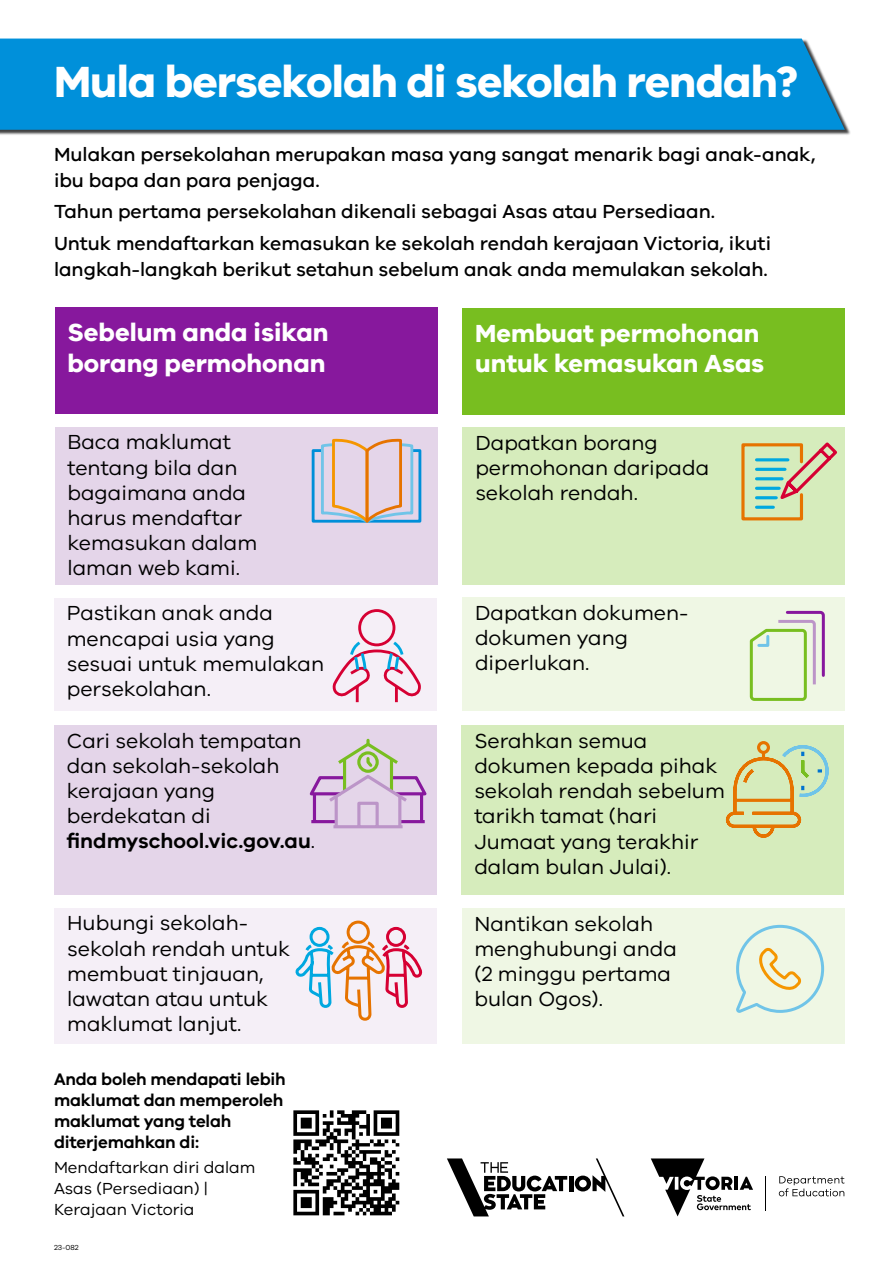
<style>
.page{position:relative;width:893px;height:1263px;background:#fff}
.page>*{position:absolute;margin:0;border:0;box-sizing:border-box;transform-origin:0 0}
.t1{font:700 45px "VIC";letter-spacing:-.02em;color:#fff}
.t2{font:700 25.5px/30.6px "VIC";color:#fff}
.t3{font:21px/25.2px "VIC";color:#000}
.t4{font:500 19.5px/25.5px "VIC";color:#000}
.t5{font:600 17.25px/21px "VIC";letter-spacing:-.01em;color:#000}
.t6{font:16.5px/21px "VIC";color:#000}
.t7{font:7.5px "VIC";color:#000}
.s1{font-weight:600}
</style>
<div class="page">
<div style="left:55px;top:307px;width:382px;height:107px;background:#87189d"></div>
<div style="left:462px;top:308px;width:383px;height:107px;background:#78be20"></div>
<div style="left:0;top:40px;width:851px;height:96px;background:#000;opacity:.75"></div>
<div style="left:0;top:39px;width:845px;height:91px;background:#0090da"></div>
<hr style="left:569px;top:1176px;width:4px;height:15px;background:#000">
<svg style="left:575px;top:1158px;width:49px;height:58px"></svg>
<svg style="left:447px;top:1158px;width:120px;height:58px"></svg>
<hr style="left:765px;top:1176px;width:1px;height:34px;background:#000">
<svg style="left:651px;top:1158px;width:102px;height:58px"></svg>
<svg style="left:779px;top:1176px;width:65px;height:20px"></svg>
<div style="left:54px;top:908px;width:383px;height:136px;background:#f5eff7"></div>
<div style="left:462px;top:908px;width:382px;height:136px;background:#eff7e4"></div>
<svg style="left:736px;top:924px;width:89px;height:89px"></svg>
<div style="left:54px;top:725px;width:383px;height:169px;background:#e4d5e9"></div>
<svg style="left:292px;top:740px;width:138px;height:281px"></svg>
<div style="left:462px;top:725px;width:382px;height:169px;background:#d6ecbc"></div>
<svg style="left:725px;top:741px;width:104px;height:97px"></svg>
<div style="left:462px;top:597px;width:383px;height:114px;background:#eff7e4"></div>
<svg style="left:749px;top:610px;width:76px;height:91px"></svg>
<div style="left:54px;top:598px;width:383px;height:113px;background:#f5eff7"></div>
<svg style="left:332px;top:609px;width:89px;height:94px"></svg>
<div style="left:55px;top:427px;width:382px;height:157px;background:#e4d5e9"></div>
<svg style="left:311px;top:438px;width:111px;height:85px"></svg>
<div style="left:463px;top:427px;width:382px;height:158px;background:#d6ecbc"></div>
<svg style="left:741px;top:442px;width:96px;height:79px"></svg>
<img style="left:293px;top:1110px;width:107px;height:106px">
<p class="t1" style="left:54px;top:54px;width:746px">Mula bersekolah di sekolah rendah?</p>
<p class="t4" style="left:54px;top:141px;width:763px">Mulakan persekolahan merupakan masa yang sangat menarik bagi anak-anak, ibu bapa dan para penjaga.</p>
<p class="t4" style="left:54px;top:199px;width:663px">Tahun pertama persekolahan dikenali sebagai Asas atau Persediaan.</p>
<p class="t4" style="left:54px;top:230px;width:719px">Untuk mendaftarkan kemasukan ke sekolah rendah kerajaan Victoria, ikuti langkah-langkah berikut setahun sebelum anak anda memulakan sekolah.</p>
<p class="t2" style="left:67px;top:317px;width:263px">Sebelum anda isikan borang permohonan</p>
<p class="t2" style="left:475px;top:317px;width:291px">Membuat permohonan untuk kemasukan Asas</p>
<p class="t3" style="left:67px;top:429px;width:191px">Baca maklumat tentang bila dan bagaimana anda harus mendaftar kemasukan dalam laman web kami.</p>
<p class="t3" style="left:475px;top:429px;width:235px">Dapatkan borang permohonan daripada sekolah rendah.</p>
<p class="t3" style="left:67px;top:600px;width:259px">Pastikan anak anda mencapai usia yang sesuai untuk memulakan persekolahan.</p>
<p class="t3" style="left:67px;top:727px;width:236px">Cari sekolah tempatan</p>
<p class="t3" style="left:67px;top:752px;width:250px">dan sekolah-sekolah kerajaan yang berdekatan di <span class="s1">findmyschool.vic.gov.au</span>.</p>
<p class="t3" style="left:475px;top:600px;width:215px">Dapatkan dokumen&shy;dokumen yang diperlukan.</p>
<p class="t3" style="left:474px;top:727px;width:252px">Serahkan semua dokumen kepada pihak sekolah rendah sebelum tarikh tamat (hari<br>Jumaat yang terakhir dalam bulan Julai).</p>
<p class="t3" style="left:67px;top:910px;width:224px">Hubungi sekolah&shy;sekolah rendah untuk membuat tinjauan, lawatan atau untuk maklumat lanjut.</p>
<p class="t3" style="left:474px;top:910px;width:204px">Nantikan sekolah menghubungi anda (2 minggu pertama bulan Ogos).</p>
<p class="t5" style="left:54px;top:1068px;width:233px">Anda boleh mendapati lebih maklumat dan memperoleh maklumat yang telah diterjemahkan di:</p>
<p class="t6" style="left:54px;top:1156px;width:203px">Mendaftarkan diri dalam</p>
<p class="t6" style="left:54px;top:1177px;width:156px">Asas (Persediaan) |<br>Kerajaan Victoria</p>
<p class="t7" style="left:54px;top:1243px;width:26px">23-082</p>
</div>
